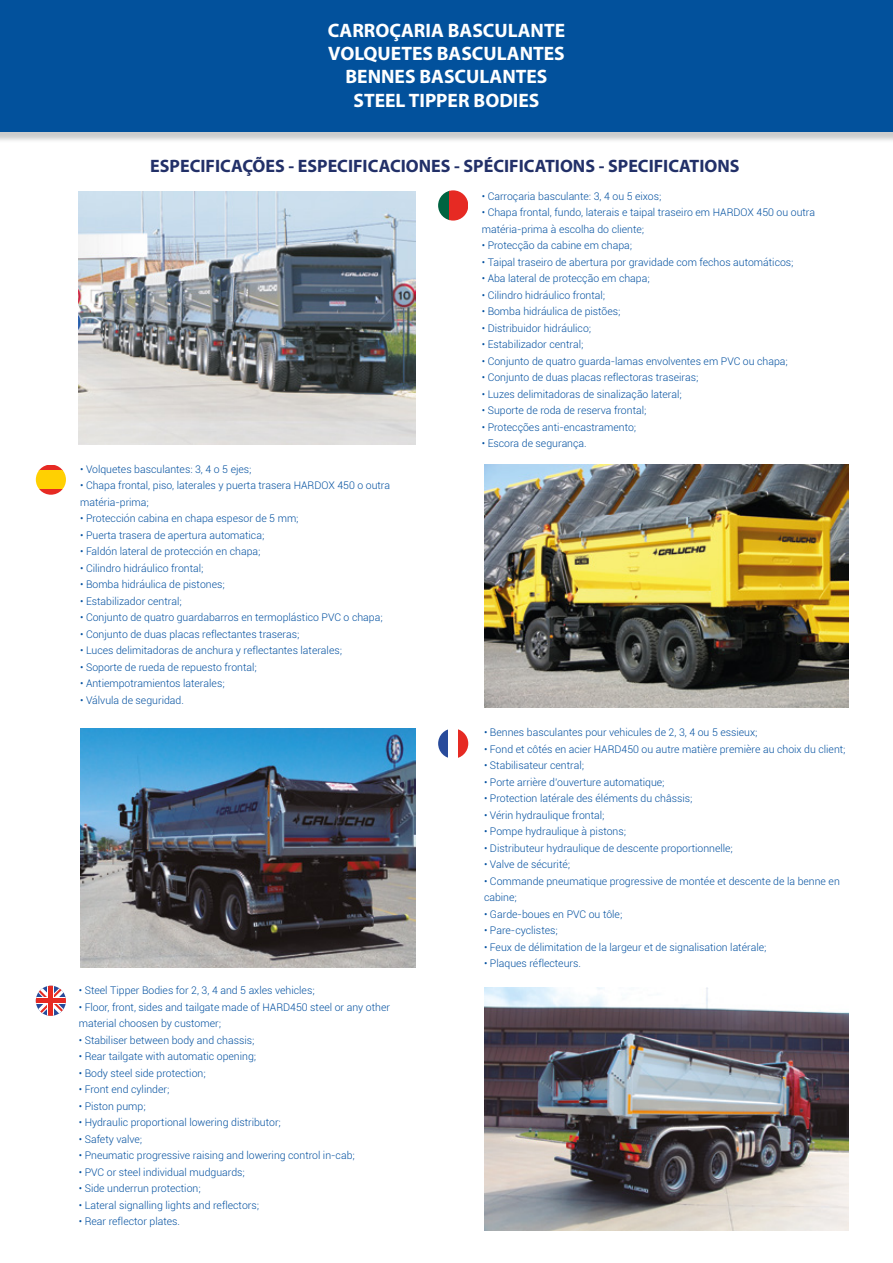
<style>
.page{position:relative;width:893px;height:1263px;background:#fff}
.page>*{position:absolute;margin:0;border:0;box-sizing:border-box;transform-origin:0 0}
.t1{font:700 19.5px/23.4px "Myriad Pro";color:#fff;text-align:center}
.t2{font:700 18px "Myriad Pro";color:#223068}
.t3{font:300 10.5px/16.5px "Roboto";color:#004f9f}
</style>
<div class="page">
<svg style="left:438px;top:729px;width:10px;height:29px"></svg>
<svg style="left:459px;top:729px;width:9px;height:29px"></svg>
<img style="left:484px;top:987px;width:365px;height:243px">
<img style="left:79px;top:192px;width:336px;height:252px">
<img style="left:484px;top:465px;width:365px;height:242px">
<div style="left:0;top:0;width:893px;height:132px;background:#02519c"></div>
<img style="left:80px;top:728px;width:335px;height:239px">
<svg style="left:39px;top:465px;width:24px;height:5px"></svg>
<svg style="left:39px;top:489px;width:24px;height:6px"></svg>
<div style="left:36px;top:470px;width:30px;height:19px;background:#ffd002"></div>
<svg style="left:438px;top:190px;width:12px;height:31px"></svg>
<div style="left:450px;top:190px;width:18px;height:31px;background:#e62a23"></div>
<svg style="left:36px;top:986px;width:30px;height:30px"></svg>
<svg style="left:48px;top:986px;width:6px;height:30px"></svg>
<svg style="left:36px;top:998px;width:30px;height:6px"></svg>
<hr style="left:49px;top:986px;width:4px;height:30px;background:#e62a23">
<hr style="left:36px;top:999px;width:30px;height:4px;background:#e62a23">
<h1 class="t1" style="left:328px;top:18px;width:239px">CARROÇARIA BASCULANTE<br>VOLQUETES BASCULANTES<br>BENNES BASCULANTES<br>STEEL TIPPER BODIES</h1>
<h2 class="t2" style="left:150px;top:154px;width:591px">ESPECIFICAÇÕES - ESPECIFICACIONES - SPÉCIFICATIONS - SPECIFICATIONS</h2>
<p class="t3" style="left:482px;top:188px;width:181px">• Carroçaria basculante: 3, 4 ou 5 eixos;</p>
<p class="t3" style="left:482px;top:204px;width:335px">• Chapa frontal, fundo, laterais e taipal traseiro em HARDOX 450 ou outra matéria-prima à escolha do cliente;</p>
<p class="t3" style="left:482px;top:237px;width:152px">• Protecção da cabine em chapa;</p>
<p class="t3" style="left:482px;top:254px;width:313px">• Taipal traseiro de abertura por gravidade com fechos automáticos;</p>
<p class="t3" style="left:482px;top:270px;width:169px">• Aba lateral de protecção em chapa;</p>
<p class="t3" style="left:482px;top:287px;width:125px">• Cilindro hidráulico frontal;</p>
<p class="t3" style="left:482px;top:303px;width:140px">• Bomba hidráulica de pistões;</p>
<p class="t3" style="left:482px;top:320px;width:111px">• Distribuidor hidráulico;</p>
<p class="t3" style="left:482px;top:336px;width:103px">• Estabilizador central;</p>
<p class="t3" style="left:482px;top:353px;width:308px">• Conjunto de quatro guarda-lamas envolventes em PVC ou chapa;</p>
<p class="t3" style="left:482px;top:369px;width:218px">• Conjunto de duas placas reflectoras traseiras;</p>
<p class="t3" style="left:482px;top:386px;width:201px">• Luzes delimitadoras de sinalização lateral;</p>
<p class="t3" style="left:482px;top:402px;width:166px">• Suporte de roda de reserva frontal;</p>
<p class="t3" style="left:482px;top:419px;width:156px">• Protecções anti-encastramento;</p>
<p class="t3" style="left:482px;top:435px;width:107px">• Escora de segurança.</p>
<p class="t3" style="left:80px;top:461px;width:173px">• Volquetes basculantes: 3, 4 o 5 ejes;</p>
<p class="t3" style="left:80px;top:477px;width:312px">• Chapa frontal, piso, laterales y puerta trasera HARDOX 450 o outra matéria-prima;</p>
<p class="t3" style="left:80px;top:510px;width:220px">• Protección cabina en chapa espesor de 5 mm;</p>
<p class="t3" style="left:80px;top:527px;width:186px">• Puerta trasera de apertura automatica;</p>
<p class="t3" style="left:80px;top:543px;width:182px">• Faldón lateral de protección en chapa;</p>
<p class="t3" style="left:80px;top:560px;width:125px">• Cilindro hidráulico frontal;</p>
<p class="t3" style="left:80px;top:576px;width:146px">• Bomba hidráulica de pistones;</p>
<p class="t3" style="left:80px;top:593px;width:103px">• Estabilizador central;</p>
<p class="t3" style="left:80px;top:609px;width:304px">• Conjunto de quatro guardabarros en termoplástico PVC o chapa;</p>
<p class="t3" style="left:80px;top:626px;width:221px">• Conjunto de duas placas reflectantes traseras;</p>
<p class="t3" style="left:80px;top:642px;width:263px">• Luces delimitadoras de anchura y reflectantes laterales;</p>
<p class="t3" style="left:80px;top:659px;width:178px">• Soporte de rueda de repuesto frontal;</p>
<p class="t3" style="left:80px;top:675px;width:146px">• Antiempotramientos laterales;</p>
<p class="t3" style="left:80px;top:692px;width:105px">• Válvula de seguridad.</p>
<p class="t3" style="left:484px;top:724px;width:275px">• Bennes basculantes pour vehicules de 2, 3, 4 ou 5 essieux;</p>
<p class="t3" style="left:484px;top:741px;width:363px">• Fond et côtés en acier HARD450 ou autre matière première au choix du client;</p>
<p class="t3" style="left:484px;top:757px;width:101px">• Stabilisateur central;</p>
<p class="t3" style="left:484px;top:774px;width:182px">• Porte arrière d’ouverture automatique;</p>
<p class="t3" style="left:484px;top:790px;width:210px">• Protection latérale des éléments du châssis;</p>
<p class="t3" style="left:484px;top:807px;width:122px">• Vérin hydraulique frontal;</p>
<p class="t3" style="left:484px;top:823px;width:144px">• Pompe hydraulique à pistons;</p>
<p class="t3" style="left:484px;top:840px;width:250px">• Distributeur hydraulique de descente proportionnelle;</p>
<p class="t3" style="left:484px;top:856px;width:88px">• Valve de sécurité;</p>
<p class="t3" style="left:484px;top:873px;width:357px">• Commande pneumatique progressive de montée et descente de la benne en cabine;</p>
<p class="t3" style="left:484px;top:906px;width:140px">• Garde-boues en PVC ou tôle;</p>
<p class="t3" style="left:484px;top:922px;width:75px">• Pare-cyclistes;</p>
<p class="t3" style="left:484px;top:939px;width:284px">• Feux de délimitation de la largeur et de signalisation latérale;</p>
<p class="t3" style="left:484px;top:955px;width:98px">• Plaques réflecteurs.</p>
<p class="t3" style="left:79px;top:982px;width:237px">• Steel Tipper Bodies for 2, 3, 4 and 5 axles vehicles;</p>
<p class="t3" style="left:79px;top:999px;width:313px">• Floor, front, sides and tailgate made of HARD450 steel or any other material choosen by customer;</p>
<p class="t3" style="left:79px;top:1032px;width:177px">• Stabiliser between body and chassis;</p>
<p class="t3" style="left:79px;top:1048px;width:179px">• Rear tailgate with automatic opening;</p>
<p class="t3" style="left:79px;top:1065px;width:128px">• Body steel side protection;</p>
<p class="t3" style="left:79px;top:1081px;width:92px">• Front end cylinder;</p>
<p class="t3" style="left:79px;top:1098px;width:68px">• Piston pump;</p>
<p class="t3" style="left:79px;top:1114px;width:204px">• Hydraulic proportional lowering distributor;</p>
<p class="t3" style="left:79px;top:1131px;width:65px">• Safety valve;</p>
<p class="t3" style="left:79px;top:1147px;width:277px">• Pneumatic progressive raising and lowering control in-cab;</p>
<p class="t3" style="left:79px;top:1164px;width:168px">• PVC or steel individual mudguards;</p>
<p class="t3" style="left:79px;top:1180px;width:123px">• Side underrun protection;</p>
<p class="t3" style="left:79px;top:1197px;width:182px">• Lateral signalling lights and reflectors;</p>
<p class="t3" style="left:79px;top:1213px;width:103px">• Rear reflector plates.</p>
</div>
